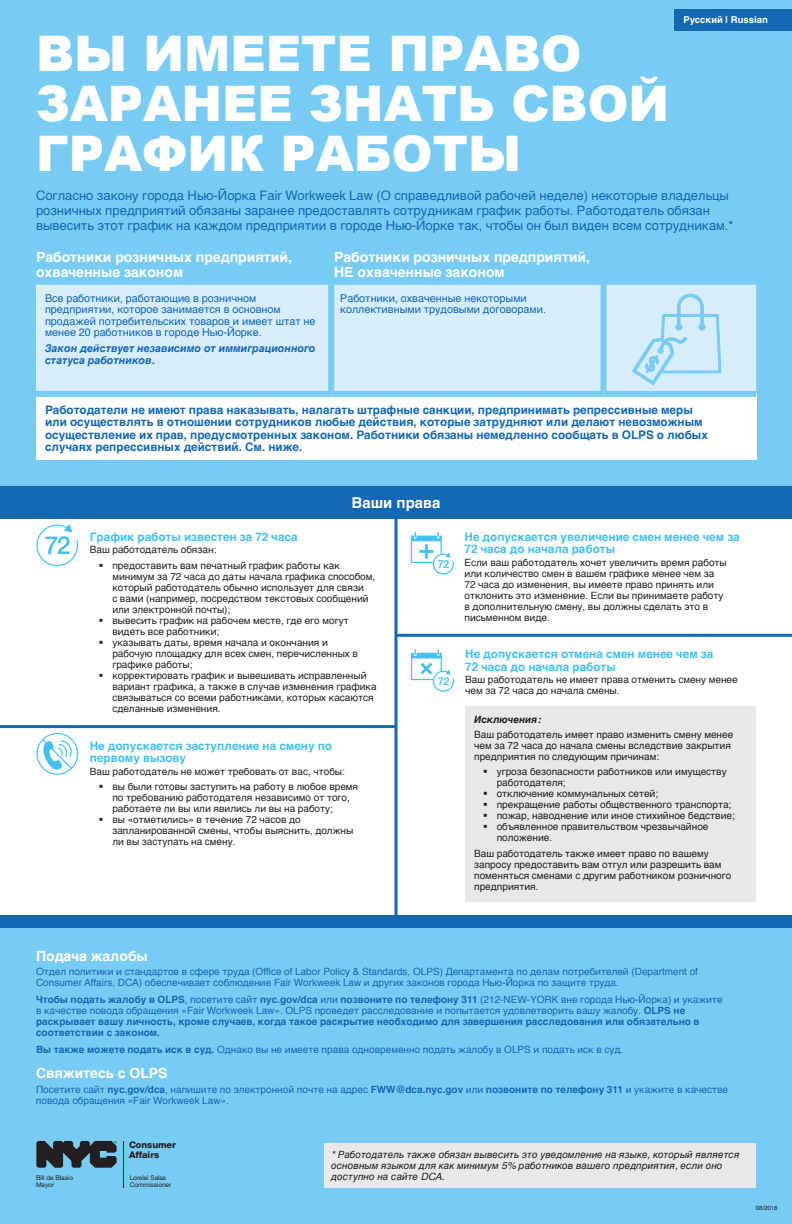
<style>
.page{position:relative;width:792px;height:1224px;background:#78ccf3}
.page>*{position:absolute;margin:0;border:0;box-sizing:border-box;transform-origin:0 0}
.t1{font:900 49px/50px "Arial";color:#fff}
.t2{font:700 15px "Helvetica";color:#fff}
.t3{font:700 14px/15px "Helvetica";color:#fff}
.t4{font:13px/15px "Helvetica";color:#1368b3}
.t5{font:700 11.8px/12.5px "Helvetica";color:#1368b3}
.t6{font:700 11.8px/12.5px "Helvetica";color:#43c0ef}
.t7{font:10.8px/11.5px "Helvetica";color:#1368b3}
.t8{font:italic 700 10.8px/11.5px "Helvetica";color:#1368b3}
.t9{font:10px/11px "Helvetica";color:#231f20}
.t10{font:10px/11px "Helvetica";color:#1368b3}
.t11{font:700 10px/11px "Helvetica";color:#1368b3}
.t12{font:italic 10px/11px "Helvetica";color:#231f20}
.t13{font:italic 700 10px "Helvetica";color:#231f20}
.t14{font:700 9.5px "Helvetica";color:#fff}
.t15{font:800 9.2px/10.2px "Helvetica Neue LT Std";color:#231f20}
.t16{font:6.5px/7.8px "Helvetica Neue LT Std";letter-spacing:-.005em;color:#231f20}
.t17{font:6px "Helvetica";color:#231f20}
.s1{font-weight:400}
.s2{font-weight:700}
</style>
<div class="page">
<div style="left:0;top:506px;width:792px;height:416px;background:#fff"></div>
<hr style="left:394px;top:506px;width:3px;height:416px;background:#1368b3">
<hr style="left:0;top:725px;width:395px;height:3px;background:#1368b3">
<hr style="left:395px;top:634px;width:397px;height:3px;background:#1368b3">
<div style="left:0;top:916px;width:792px;height:12px;background:#1368b3"></div>
<div style="left:674px;top:9px;width:118px;height:22px;background:#1368b3"></div>
<div style="left:324px;top:1143px;width:432px;height:45px;background:#e7e8e8"></div>
<div style="left:465px;top:706px;width:291px;height:196px;background:#e7e8e8"></div>
<div style="left:0;top:486px;width:792px;height:32px;background:#1368b3"></div>
<div style="left:36px;top:285px;width:720px;height:106px;background:#d6edfb"></div>
<div style="left:36px;top:394px;width:720px;height:66px;background:#fff"></div>
<div style="left:328px;top:285px;width:6px;height:106px;background:#78ccf3"></div>
<div style="left:601px;top:285px;width:6px;height:106px;background:#78ccf3"></div>
<div style="left:36px;top:391px;width:295px;height:6px;background:#78ccf3"></div>
<div style="left:331px;top:391px;width:273px;height:6px;background:#78ccf3"></div>
<div style="left:604px;top:391px;width:152px;height:6px;background:#78ccf3"></div>
<svg style="left:632px;top:293px;width:90px;height:104px"></svg>
<svg style="left:36px;top:524px;width:42px;height:43px"></svg>
<svg style="left:411px;top:532px;width:43px;height:43px"></svg>
<svg style="left:411px;top:649px;width:43px;height:43px"></svg>
<svg style="left:36px;top:733px;width:42px;height:42px"></svg>
<hr style="left:123px;top:1141px;width:1px;height:46px;background:#231f20">
<svg style="left:36px;top:1141px;width:81px;height:27px"></svg>
<p class="t14" style="left:683px;top:12px;width:86px">Pусский | Russian</p>
<h1 class="t1" style="left:36px;top:27px;width:635px">ВЫ ИМЕЕТЕ ПРАВО<br>ЗАРАНЕЕ ЗНАТЬ СВОЙ<br>ГРАФИК РАБОТЫ</h1>
<p class="t4" style="left:36px;top:188px;width:699px">Согласно закону города Нью-Йорка Fair Workweek Law (О справедливой рабочей неделе) некоторые владельцы розничных предприятий обязаны заранее предоставлять сотрудникам график работы. Работодатель обязан вывесить этот график на каждом предприятии в городе Нью-Йорке так, чтобы он был виден всем сотрудникам.*</p>
<h3 class="t3" style="left:36px;top:250px;width:257px">Работники розничных предприятий, охваченные законом</h3>
<h3 class="t3" style="left:334px;top:250px;width:257px">Работники розничных предприятий,<br>НЕ охваченные законом</h3>
<p class="t7" style="left:45px;top:293px;width:272px">Все работники, работающие в розничном предприятии, которое занимается в основном продажей потребительских товаров и имеет штат не менее 20 работников в городе Нью-Йорке.</p>
<p class="t8" style="left:45px;top:343px;width:272px">Закон действует независимо от иммиграционного статуса работников.</p>
<p class="t7" style="left:340px;top:293px;width:207px">Работники, охваченные некоторыми коллективными трудовыми договорами.</p>
<p class="t5" style="left:45px;top:403px;width:664px">Работодатели не имеют права наказывать, налагать штрафные санкции, предпринимать репрессивные меры или осуществлять в отношении сотрудников любые действия, которые затрудняют или делают невозможным осуществление их прав, предусмотренных законом. Работники обязаны немедленно сообщать в OLPS о любых случаях репрессивных действий. См. ниже.</p>
<h2 class="t2" style="left:352px;top:490px;width:90px">Ваши права</h2>
<p class="t6" style="left:90px;top:531px;width:209px">График работы известен за 72 часа</p>
<p class="t9" style="left:112px;top:542px;width:229px;line-height:15.3px;text-indent:-22px">Ваш работодатель обязан:<br>предоставить вам печатный график работы как</p>
<p class="t9" style="left:112px;top:571px;width:266px">минимум за 72 часа до даты начала графика способом, который работодатель обычно использует для связи<br>с вами (например, посредством текстовых сообщений или электронной почты);<br>вывесить график на рабочем месте, где его могут видеть все работники;<br>указывать даты, время начала и окончания и<br>рабочую площадку для всех смен, перечисленных в графике работы;<br>корректировать график и вывешивать исправленный вариант графика, а также в случае изменения графика связываться со всеми работниками, которых касаются сделанные изменения.</p>
<p class="t6" style="left:90px;top:739px;width:244px">Не допускается заступление на смену по первому вызову</p>
<p class="t9" style="left:112px;top:764px;width:247px;line-height:15.3px;text-indent:-22px">Ваш работодатель не может требовать от вас, чтобы: вы были готовы заступить на работу в любое время</p>
<p class="t9" style="left:112px;top:792px;width:242px">по требованию работодателя независимо от того, работаете ли вы или явились ли вы на работу;<br>вы «отметились» в течение 72 часов до запланированной смены, чтобы выяснить, должны ли вы заступать на смену.</p>
<p class="t6" style="left:465px;top:531px;width:277px">Не допускается увеличение смен менее чем за<br>72 часа до начала работы</p>
<p class="t9" style="left:465px;top:557px;width:264px">Если ваш работодатель хочет увеличить время работы или количество смен в вашем графике менее чем за 72 часа до изменения, вы имеете право принять или отклонить это изменение. Если вы принимаете работу в дополнительную смену, вы должны сделать это в письменном виде.</p>
<p class="t6" style="left:465px;top:648px;width:250px">Не допускается отмена смен менее чем за<br>72 часа до начала работы</p>
<p class="t9" style="left:465px;top:674px;width:274px">Ваш работодатель не имеет права отменить смену менее чем за 72 часа до начала смены.</p>
<p class="t13" style="left:474px;top:711px;width:68px">Исключения:</p>
<p class="t9" style="left:474px;top:729px;width:261px">Ваш работодатель имеет право изменить смену менее чем за 72 часа до начала смены вследствие закрытия предприятия по следующим причинам:</p>
<p class="t9" style="left:497px;top:767px;width:240px">угроза безопасности работников или имуществу работодателя;<br>отключение коммунальных сетей;<br>прекращение работы общественного транспорта; пожар, наводнение или иное стихийное бедствие; объявленное правительством чрезвычайное положение.</p>
<p class="t9" style="left:474px;top:848px;width:259px">Ваш работодатель также имеет право по вашему запросу предоставить вам отгул или разрешить вам поменяться сменами с другим работником розничного предприятия.</p>
<h3 class="t3" style="left:36px;top:948px;width:113px">Подача жалобы</h3>
<p class="t10" style="left:36px;top:967px;width:664px">Отдел политики и стандартов в сфере труда (Office of Labor Policy &amp; Standards, OLPS) Департамента по делам потребителей (Department of<br>Consumer Affairs, DCA) обеспечивает соблюдение Fair Workweek Law и других законов города Нью-Йорка по защите труда.</p>
<p class="t11" style="left:36px;top:994px;width:688px">Чтобы подать жалобу в OLPS<span class="s1">, посетите сайт</span> nyc.gov/dca <span class="s1">или</span> позвоните по телефону 311 <span class="s1">(212-NEW-YORK вне города Нью-Йорка) и укажите в качестве повода обращения «Fair Workweek Law». OLPS проведет расследование и попытается удовлетворить вашу жалобу.</span> OLPS не раскрывает вашу личность, кроме случаев, когда такое раскрытие необходимо для завершения расследования или обязательно в соответствии с законом.</p>
<p class="t10" style="left:36px;top:1045px;width:589px"><span class="s2">Вы также можете подать иск в суд.</span> Однако вы не имеете права одновременно подать жалобу в OLPS и подать иск в суд.</p>
<h3 class="t3" style="left:36px;top:1066px;width:133px">Свяжитесь с OLPS</h3>
<p class="t10" style="left:36px;top:1084px;width:694px">Посетите сайт <span class="s2">nyc.gov/dca</span>, напишите по электронной почте на адрес <span class="s2">FWW@dca.nyc.gov</span> или <span class="s2">позвоните по телефону 311</span> и укажите в качестве повода обращения «Fair Workweek Law».</p>
<p class="t16" style="left:36px;top:1173px;width:39px">Bill de Blasio<br>Mayor</p>
<p class="t15" style="left:129px;top:1139px;width:48px">Consumer<br>Affairs</p>
<p class="t16" style="left:130px;top:1173px;width:43px">Lorelei Salas<br>Commissioner</p>
<p class="t12" style="left:331px;top:1149px;width:410px">* Работодатель также обязан вывесить это уведомление на языке, который является основным языком для как минимум 5% работников вашего предприятия, если оно доступно на сайте DCA.</p>
<p class="t17" style="left:756px;top:1203px;width:23px">08/2018</p>
</div>
